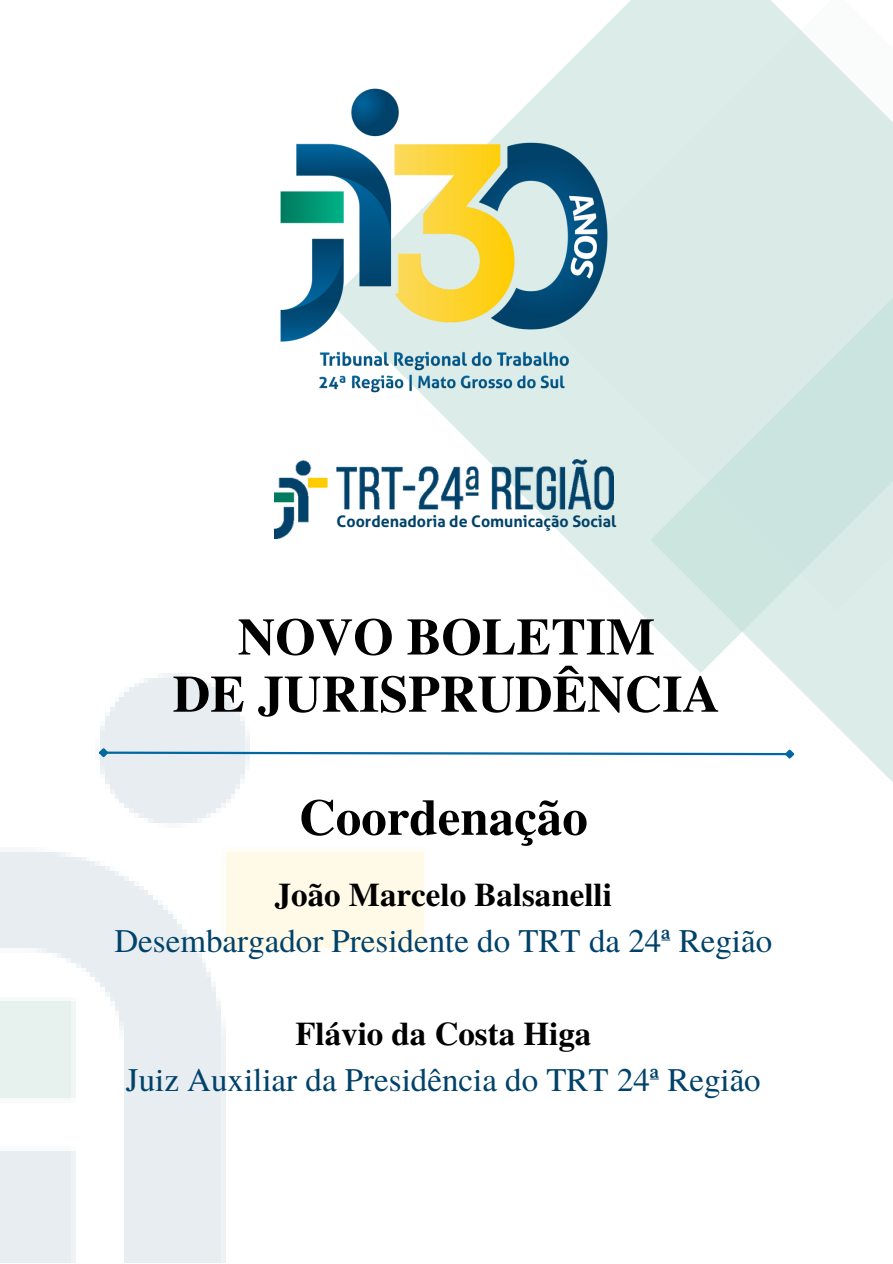
<style>
.page{position:relative;width:893px;height:1264px;background:#fff}
.page>*{position:absolute;margin:0;border:0;box-sizing:border-box;transform-origin:0 0}
.t1{font:700 51.9px "Te X Gyre Termes";color:#000}
.t2{font:700 51px "Te X Gyre Termes";color:#000}
.t3{font:33px "Te X Gyre Termes";color:#01426a}
.t4{font:700 33px "Te X Gyre Termes";color:#000}
.t5{font:700 15.9px "Aller";color:#01426a}
</style>
<div class="page">
<svg style="left:454px;top:426px;width:196px;height:196px"></svg>
<svg style="left:529px;top:0;width:363px;height:610px;fill:#daebe7"></svg>
<svg style="left:650px;top:298px;width:242px;height:483px;fill:#daebe7"></svg>
<svg style="left:97px;top:746px;width:699px;height:14px"></svg>
<img style="left:280px;top:54px;width:377px;height:372px">
<img style="left:275px;top:459px;width:338px;height:79px">
<p class="t5" style="left:336px;top:512px;width:281px">Coordenadoria de Comunicação Social</p>
<p class="t1" style="left:238px;top:596px;width:419px">NOVO BOLETIM</p>
<p class="t1" style="left:173px;top:653px;width:548px">DE JURISPRUDÊNCIA</p>
<p class="t2" style="left:299px;top:777px;width:290px">Coordenação</p>
<p class="t4" style="left:275px;top:869px;width:338px">João Marcelo Balsanelli</p>
<p class="t3" style="left:114px;top:917px;width:659px">Desembargador Presidente do TRT da 24ª Região</p>
<p class="t4" style="left:295px;top:1007px;width:297px">Flávio da Costa Higa</p>
<p class="t3" style="left:126px;top:1055px;width:636px">Juiz Auxiliar da Presidência do TRT 24ª Região</p>
</div>
